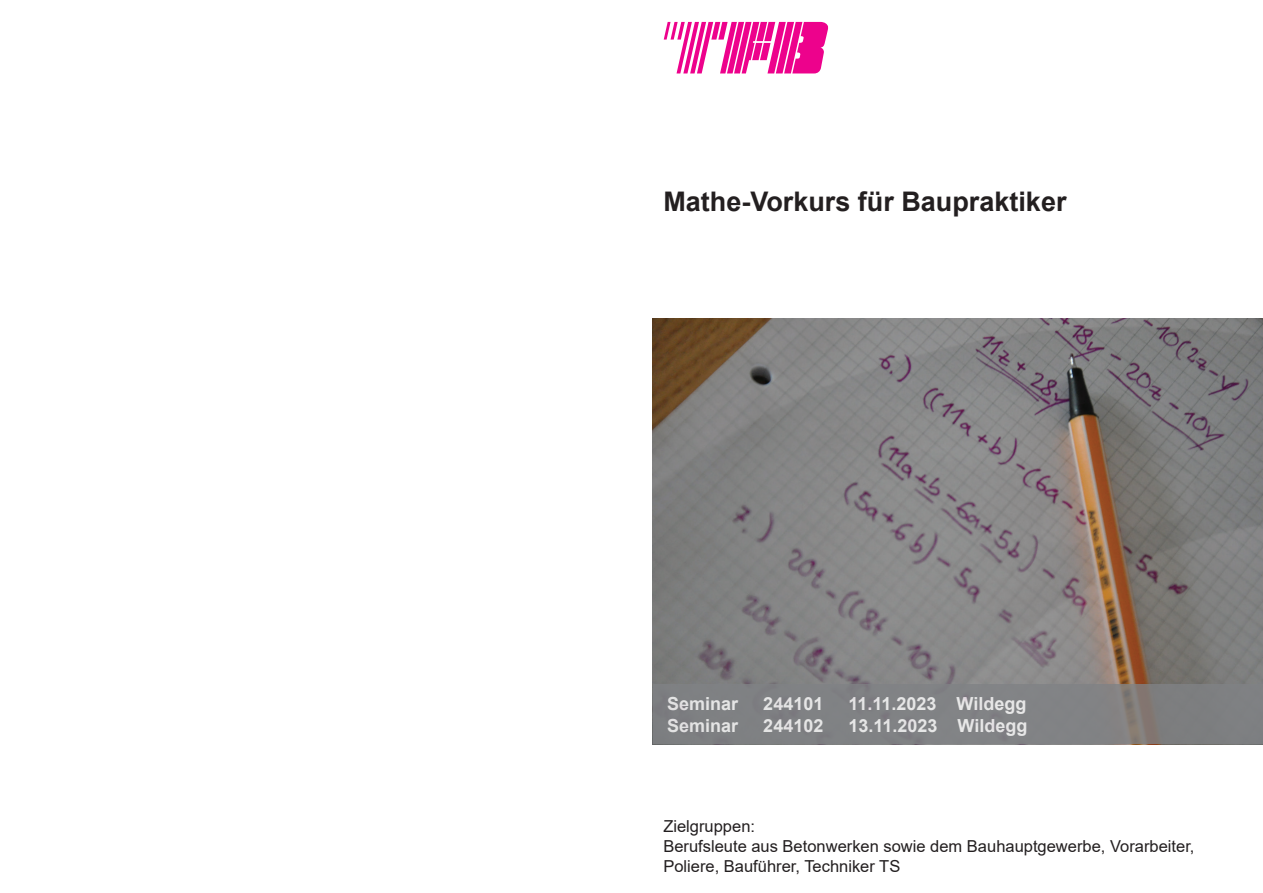
<style>
.page{position:relative;width:1263px;height:893px;background:#fff}
.page>*{position:absolute;margin:0;border:0;box-sizing:border-box;transform-origin:0 0}
.t1{font:700 27px "Arial";color:#231f20}
.t2{font:700 18px "Arial";color:#fff}
.t3{font:16.5px/19.8px "Arial";color:#231f20}
</style>
<div class="page">
<img style="left:653px;top:319px;width:610px;height:366px">
<div style="left:653px;top:685px;width:610px;height:59px;background:#808285"></div>
<svg style="left:664px;top:22px;width:164px;height:51px"></svg>
<h1 class="t1" style="left:663px;top:182px;width:405px">Mathe-Vorkurs für Baupraktiker</h1>
<p class="t2" style="left:667px;top:691px;width:73px">Seminar</p>
<p class="t2" style="left:763px;top:691px;width:62px">244101</p>
<p class="t2" style="left:848px;top:691px;width:179px">11.11.2023 Wildegg</p>
<p class="t2" style="left:667px;top:713px;width:73px">Seminar</p>
<p class="t2" style="left:763px;top:713px;width:62px">244102</p>
<p class="t2" style="left:848px;top:713px;width:180px">13.11.2023 Wildegg</p>
<p class="t3" style="left:663px;top:816px;width:533px">Zielgruppen:<br>Berufsleute aus Betonwerken sowie dem Bauhauptgewerbe, Vorarbeiter,<br>Poliere, Bauführer, Techniker TS</p>
</div>
